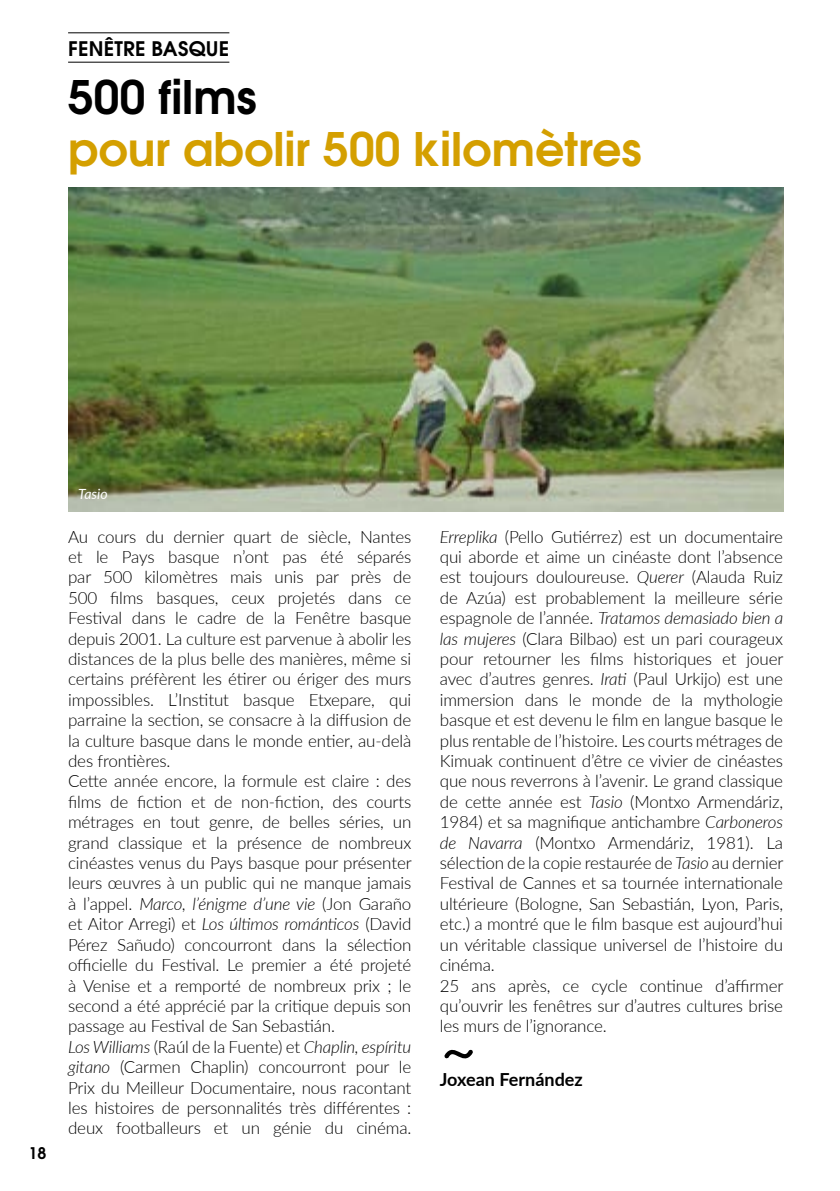
<style>
.page{position:relative;width:840px;height:1191px;background:#fff}
.page>*{position:absolute;margin:0;border:0;box-sizing:border-box;transform-origin:0 0}
.t1{font:700 46px "Te X Gyre Adventor";color:#d49f00}
.t2{font:700 46px "Te X Gyre Adventor";color:#000}
.t3{font:700 20px "Te X Gyre Adventor";letter-spacing:.015em;color:#000}
.t4{font:700 18px "Lato";color:#000}
.t5{font:300 17px/20.4px "Lato";letter-spacing:-.01em;color:#000}
.t6{font:700 16px "Te X Gyre Adventor";color:#000}
.t7{font:italic 14px "Lato";color:#fff}
.s1{font-style:italic}
</style>
<div class="page">
<img style="left:68px;top:187px;width:714px;height:324px">
<svg style="left:444px;top:1049px;width:29px;height:10px"></svg>
<hr style="left:68px;top:32px;width:161px;height:1px;background:#000">
<hr style="left:68px;top:62px;width:161px;height:1px;background:#000">
<p class="t3" style="left:68px;top:31px;width:162px">FENÊTRE BASQUE</p>
<h1 class="t2" style="left:68px;top:57px;width:190px">500 films</h1>
<h1 class="t1" style="left:68px;top:109px;width:575px">pour abolir 500 kilomètres</h1>
<p class="t6" style="left:28px;top:1138px;width:19px">18</p>
<p class="t7" style="left:78px;top:484px;width:31px">Tasio</p>
<p class="t5" style="left:68px;top:525px;width:345px">Au cours du dernier quart de siècle, Nantes et le Pays basque n’ont pas été séparés par 500 kilomètres mais unis par près de 500 films basques, ceux projetés dans ce Festival dans le cadre de la Fenêtre basque depuis 2001. La culture est parvenue à abolir les distances de la plus belle des manières, même si certains préfèrent les étirer ou ériger des murs impossibles. L’Institut basque Etxepare, qui parraine la section, se consacre à la diffusion de la culture basque dans le monde entier, au-delà des frontières.<br>Cette année encore, la formule est claire : des films de fiction et de non-fiction, des courts métrages en tout genre, de belles séries, un grand classique et la présence de nombreux cinéastes venus du Pays basque pour présenter leurs œuvres à un public qui ne manque jamais à l’appel. <span class="s1">Marco, l’énigme d’une vie</span> (Jon Garaño et Aitor Arregi) et <span class="s1">Los últimos románticos</span> (David Pérez Sañudo) concourront dans la sélection officielle du Festival. Le premier a été projeté à Venise et a remporté de nombreux prix ; le second a été apprécié par la critique depuis son passage au Festival de San Sebastián.<br><span class="s1">Los Williams</span> (Raúl de la Fuente) et <span class="s1">Chaplin, espíritu gitano</span> (Carmen Chaplin) concourront pour le Prix du Meilleur Documentaire, nous racontant les histoires de personnalités très différentes : deux footballeurs et un génie du cinéma.</p>
<p class="t5" style="left:439px;top:525px;width:345px"><span class="s1">Erreplika</span> (Pello Gutiérrez) est un documentaire qui aborde et aime un cinéaste dont l’absence est toujours douloureuse. <span class="s1">Querer</span> (Alauda Ruiz de Azúa) est probablement la meilleure série espagnole de l’année. <span class="s1">Tratamos demasiado bien a las mujeres</span> (Clara Bilbao) est un pari courageux pour retourner les films historiques et jouer avec d’autres genres. <span class="s1">Irati</span> (Paul Urkijo) est une immersion dans le monde de la mythologie basque et est devenu le film en langue basque le plus rentable de l’histoire. Les courts métrages de Kimuak continuent d’être ce vivier de cinéastes que nous reverrons à l’avenir. Le grand classique de cette année est <span class="s1">Tasio</span> (Montxo Armendáriz, 1984) et sa magnifique antichambre <span class="s1">Carboneros de Navarra</span> (Montxo Armendáriz, 1981). La sélection de la copie restaurée de <span class="s1">Tasio</span> au dernier Festival de Cannes et sa tournée internationale ultérieure (Bologne, San Sebastián, Lyon, Paris, etc.) a montré que le film basque est aujourd’hui un véritable classique universel de l’histoire du cinéma.<br>25 ans après, ce cycle continue d’affirmer qu’ouvrir les fenêtres sur d’autres cultures brise les murs de l’ignorance.</p>
<p class="t4" style="left:439px;top:1065px;width:144px">Joxean Fernández</p>
</div>
